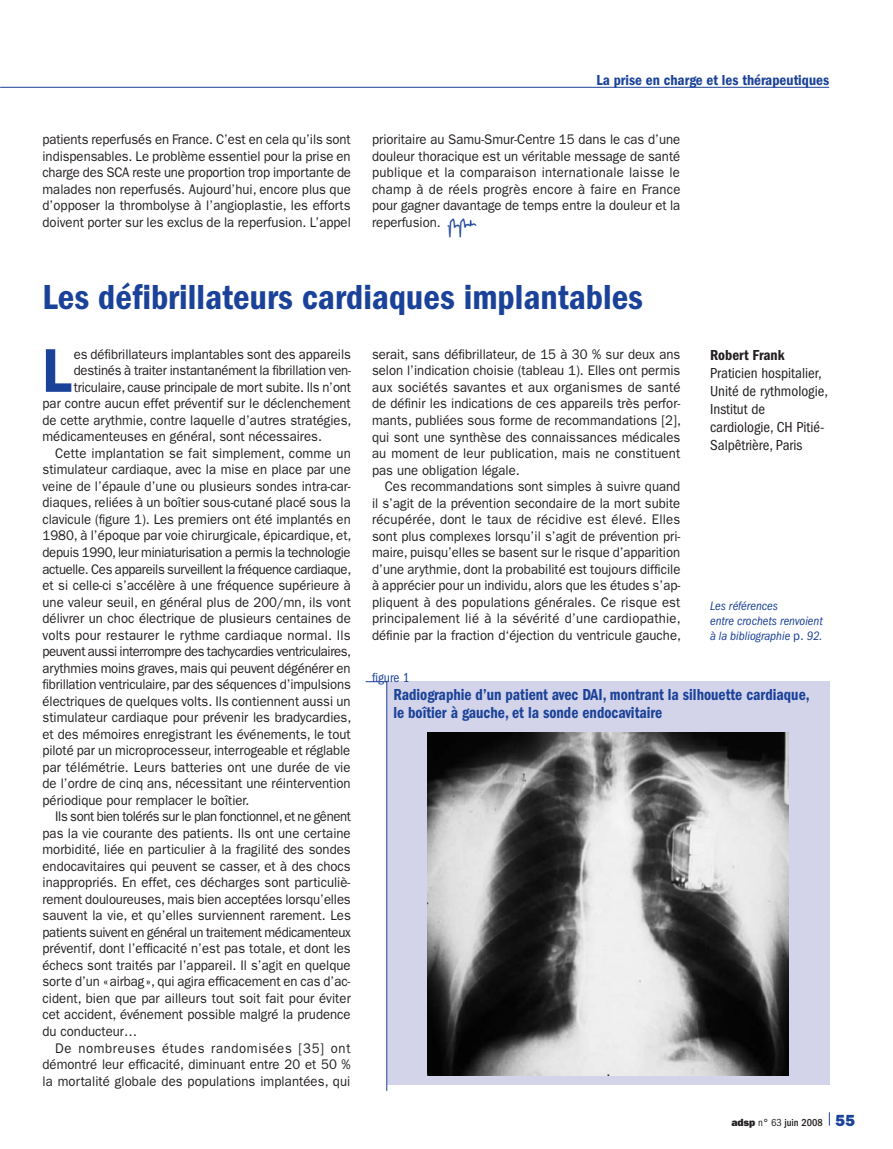
<style>
.page{position:relative;width:893px;height:1149px;background:#fff}
.page>*{position:absolute;margin:0;border:0;box-sizing:border-box;transform-origin:0 0}
.t1{font:600 62.1px "ITC Franklin Gothic Std";color:#1b4299;scale:.94 1}
.t2{font:36px "ITC Franklin Gothic Std Dm Cd";color:#1b4299}
.t3{font:16.5px/18px "ITC Franklin Gothic Std Dm Cd";color:#1b4299;scale:.94 1}
.t4{font:condensed 15px/18px "ITC Franklin Gothic Std";color:#231f20}
.t5{font:15px "ITC Franklin Gothic Std Dm Cd";color:#1b4299}
.t6{font:15px "ITC Franklin Gothic Std Dm Cd";color:#231f20}
.t7{font:13.95px/16.5px "ITC Franklin Gothic Std";color:#231f20;text-align:justify;scale:.94 1}
.t8{font:13.95px "ITC Franklin Gothic Std";letter-spacing:-.025em;color:#231f20;scale:.94 1}
.t9{font:13.95px "ITC Franklin Gothic Std";letter-spacing:-.03em;color:#231f20;scale:.94 1}
.t10{font:13.95px "ITC Franklin Gothic Std";letter-spacing:-.02em;color:#231f20;scale:.94 1}
.t11{font:13.95px "ITC Franklin Gothic Std";letter-spacing:.05em;color:#231f20;scale:.94 1}
.t12{font:condensed 13.5px "ITC Franklin Gothic Std";color:#1b4299}
.t13{font:italic condensed 12.6px/15px "ITC Franklin Gothic Std";color:#1b4299}
.t14{font:500 condensed 10.5px "ITC Franklin Gothic Std";color:#231f20}
.s1{font-family:"Ph Fpictos";font-weight:600;font-size:15px;color:#1b4299}
.s2{font-style:normal;font-stretch:normal}
.s3{font-family:"ITC Franklin Gothic Std Hvy";font-weight:400;font-stretch:normal}
.s4{font-weight:400}
.s5{font-family:"ITC Franklin Gothic Std Hvy";font-weight:400;font-stretch:normal;font-size:16.2px;color:#1b4299}
</style>
<div class="page">
<hr style="left:0;top:87px;width:829px;height:1px;background:#1b4299">
<svg style="left:829px;top:1112px;width:1px;height:13px"></svg>
<div style="left:387px;top:681px;width:442px;height:403px;background:#d3d4ea"></div>
<svg style="left:365px;top:681px;width:22px;height:409px"></svg>
<img style="left:428px;top:732px;width:360px;height:343px">
<p class="t5" style="left:596px;top:71px;width:234px">La prise en charge et les thérapeutiques</p>
<p class="t7" style="left:43px;top:131px;width:330px">patients reperfusés en France. C’est en cela qu’ils sont indispensables. Le problème essentiel pour la prise en charge des SCA reste une proportion trop importante de malades non reperfusés. Aujourd’hui, encore plus que d’opposer la thrombolyse à l’angioplastie, les efforts doivent porter sur les exclus de la reperfusion. L’appel</p>
<p class="t7" style="left:372px;top:131px;width:330px">prioritaire au Samu-Smur-Centre 15 dans le cas d’une douleur thoracique est un véritable message de santé publique et la comparaison internationale laisse le champ à de réels progrès encore à faire en France pour gagner davantage de temps entre la douleur et la reperfusion. <span class="s1">Y</span></p>
<h2 class="t2" style="left:43px;top:276px;width:602px">Les défibrillateurs cardiaques implantables</h2>
<h1 class="t1" style="left:43px;top:333px;width:33px">L</h1>
<p class="t7" style="left:74px;top:346px;width:296px">es défibrillateurs implantables sont des appareils</p>
<p class="t7" style="left:74px;top:362px;width:297px">destinés à traiter instantanément la fibrillation ven-</p>
<p class="t7" style="left:74px;top:379px;width:296px">triculaire, cause principale de mort subite. Ils n’ont</p>
<p class="t7" style="left:43px;top:395px;width:329px">par contre aucun effet préventif sur le déclenchement</p>
<p class="t7" style="left:43px;top:412px;width:330px">de cette arythmie, contre laquelle d’autres stratégies,</p>
<p class="t7" style="left:43px;top:428px;width:299px">médicamenteuses en général, sont nécessaires.</p>
<p class="t7" style="left:55px;top:445px;width:316px">Cette implantation se fait simplement, comme un</p>
<p class="t7" style="left:43px;top:461px;width:329px">stimulateur cardiaque, avec la mise en place par une</p>
<p class="t7" style="left:43px;top:478px;width:329px">veine de l’épaule d’une ou plusieurs sondes intra-car-</p>
<p class="t7" style="left:43px;top:494px;width:329px">diaques, reliées à un boîtier sous-cutané placé sous la</p>
<p class="t7" style="left:43px;top:511px;width:329px">clavicule (figure 1). Les premiers ont été implantés en</p>
<p class="t7" style="left:43px;top:527px;width:330px">1980, à l’époque par voie chirurgicale, épicardique, et,</p>
<p class="t10" style="left:43px;top:544px;width:329px">depuis 1990, leur miniaturisation a permis la technologie</p>
<p class="t8" style="left:43px;top:560px;width:330px">actuelle. Ces appareils surveillent la fréquence cardiaque,</p>
<p class="t7" style="left:43px;top:577px;width:329px">et si celle-ci s’accélère à une fréquence supérieure à</p>
<p class="t7" style="left:43px;top:593px;width:329px">une valeur seuil, en général plus de 200/mn, ils vont</p>
<p class="t7" style="left:43px;top:610px;width:329px">délivrer un choc électrique de plusieurs centaines de</p>
<p class="t7" style="left:43px;top:626px;width:329px">volts pour restaurer le rythme cardiaque normal. Ils</p>
<p class="t9" style="left:43px;top:643px;width:330px">peuvent aussi interrompre des tachycardies ventriculaires,</p>
<p class="t7" style="left:43px;top:659px;width:329px">arythmies moins graves, mais qui peuvent dégénérer en</p>
<p class="t7" style="left:43px;top:676px;width:329px">fibrillation ventriculaire, par des séquences d’impulsions</p>
<p class="t7" style="left:43px;top:692px;width:329px">électriques de quelques volts. Ils contiennent aussi un</p>
<p class="t7" style="left:43px;top:709px;width:330px">stimulateur cardiaque pour prévenir les bradycardies,</p>
<p class="t7" style="left:43px;top:725px;width:329px">et des mémoires enregistrant les événements, le tout</p>
<p class="t7" style="left:43px;top:742px;width:329px">piloté par un microprocesseur, interrogeable et réglable</p>
<p class="t7" style="left:43px;top:758px;width:329px">par télémétrie. Leurs batteries ont une durée de vie</p>
<p class="t7" style="left:43px;top:775px;width:329px">de l’ordre de cinq ans, nécessitant une réintervention</p>
<p class="t7" style="left:43px;top:791px;width:222px">périodique pour remplacer le boîtier.</p>
<p class="t9" style="left:55px;top:808px;width:316px">Ils sont bien tolérés sur le plan fonctionnel, et ne gênent</p>
<p class="t7" style="left:43px;top:824px;width:329px">pas la vie courante des patients. Ils ont une certaine</p>
<p class="t7" style="left:43px;top:841px;width:329px">morbidité, liée en particulier à la fragilité des sondes</p>
<p class="t7" style="left:43px;top:857px;width:329px">endocavitaires qui peuvent se casser, et à des chocs</p>
<p class="t7" style="left:43px;top:874px;width:329px">inappropriés. En effet, ces décharges sont particuliè-</p>
<p class="t7" style="left:43px;top:890px;width:329px">rement douloureuses, mais bien acceptées lorsqu’elles</p>
<p class="t7" style="left:43px;top:907px;width:329px">sauvent la vie, et qu’elles surviennent rarement. Les</p>
<p class="t8" style="left:43px;top:923px;width:330px">patients suivent en général un traitement médicamenteux</p>
<p class="t7" style="left:43px;top:940px;width:329px">préventif, dont l’efficacité n’est pas totale, et dont les</p>
<p class="t7" style="left:43px;top:956px;width:329px">échecs sont traités par l’appareil. Il s’agit en quelque</p>
<p class="t7" style="left:43px;top:973px;width:329px">sorte d’un «airbag», qui agira efficacement en cas d’ac-</p>
<p class="t7" style="left:43px;top:989px;width:330px">cident, bien que par ailleurs tout soit fait pour éviter</p>
<p class="t7" style="left:43px;top:1006px;width:329px">cet accident, événement possible malgré la prudence</p>
<p class="t7" style="left:43px;top:1022px;width:102px">du conducteur…</p>
<p class="t11" style="left:55px;top:1039px;width:316px">De nombreuses études randomisées [35] ont</p>
<p class="t7" style="left:43px;top:1055px;width:329px">démontré leur efficacité, diminuant entre 20 et 50 %</p>
<p class="t7" style="left:43px;top:1072px;width:329px">la mortalité globale des populations implantées, qui</p>
<p class="t7" style="left:372px;top:346px;width:330px">serait, sans défibrillateur, de 15 à 30 % sur deux ans selon l’indication choisie (tableau 1). Elles ont permis aux sociétés savantes et aux organismes de santé de définir les indications de ces appareils très perfor&shy;mants, publiées sous forme de recommandations [2], qui sont une synthèse des connaissances médicales au moment de leur publication, mais ne constituent pas une obligation légale.</p>
<p class="t7" style="left:372px;top:478px;width:330px;text-indent:13px">Ces recommandations sont simples à suivre quand il s’agit de la prévention secondaire de la mort subite récupérée, dont le taux de récidive est élevé. Elles sont plus complexes lorsqu’il s’agit de prévention pri&shy;maire, puisqu’elles se basent sur le risque d’apparition d’une arythmie, dont la probabilité est toujours difficile à apprécier pour un individu, alors que les études s’ap&shy;pliquent à des populations générales. Ce risque est principalement lié à la sévérité d’une cardiopathie, définie par la fraction d‘éjection du ventricule gauche,</p>
<p class="t6" style="left:710px;top:346px;width:76px">Robert Frank</p>
<p class="t4" style="left:710px;top:364px;width:119px">Praticien hospitalier,<br>Unité de rythmologie,<br>Institut de cardiologie, CH Pitié-<br>Salpêtrière, Paris</p>
<p class="t13" style="left:710px;top:597px;width:114px">Les références<br>entre crochets renvoient à la bibliographie <span class="s2">p.</span> 92.</p>
<p class="t12" style="left:372px;top:669px;width:39px">figure 1</p>
<p class="t3" style="left:393px;top:685px;width:444px">Radiographie d’un patient avec DAI, montrant la silhouette cardiaque, le boîtier à gauche, et la sonde endocavitaire</p>
<p class="t14" style="left:731px;top:1115px;width:125px"><span class="s3">adsp</span> <span class="s4">n° 63</span> juin 2008 <span class="s5">55</span></p>
</div>
